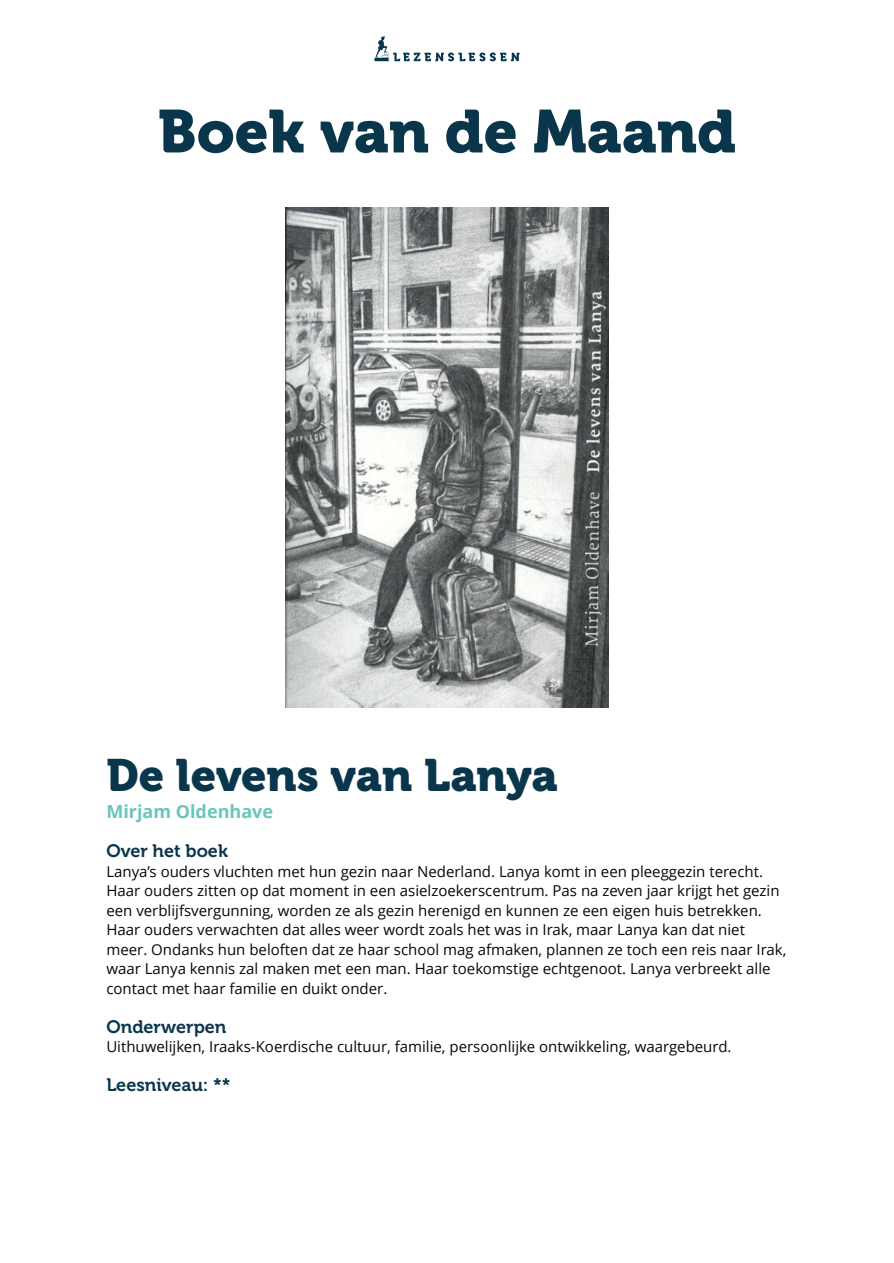
<style>
.page{position:relative;width:894px;height:1263px;background:#fff}
.page>*{position:absolute;margin:0;border:0;box-sizing:border-box;transform-origin:0 0}
.t1{font:60px "Museo 900";color:#0a364c}
.t2{font:45px "Museo 900";color:#0a364c}
.t3{font:18px "Museo 700";color:#0a364c}
.t4{font:700 18px "Open Sans";color:#68c6bc}
.t5{font:15px/19.5px "Open Sans";color:#080704}
</style>
<div class="page">
<svg style="left:374px;top:36px;width:145px;height:25px"></svg>
<img style="left:285px;top:208px;width:323px;height:500px">
<h1 class="t1" style="left:158px;top:107px;width:579px">Boek van de Maand</h1>
<h2 class="t2" style="left:106px;top:758px;width:453px">De levens van Lanya</h2>
<p class="t4" style="left:106px;top:805px;width:168px">Mirjam Oldenhave</p>
<p class="t3" style="left:106px;top:844px;width:123px">Over het boek</p>
<p class="t5" style="left:106px;top:863px;width:681px">Lanya’s ouders vluchten met hun gezin naar Nederland. Lanya komt in een pleeggezin terecht.<br>Haar ouders zitten op dat moment in een asielzoekerscentrum. Pas na zeven jaar krijgt het gezin een verblijfsvergunning, worden ze als gezin herenigd en kunnen ze een eigen huis betrekken.<br>Haar ouders verwachten dat alles weer wordt zoals het was in Irak, maar Lanya kan dat niet meer. Ondanks hun beloften dat ze haar school mag afmaken, plannen ze toch een reis naar Irak, waar Lanya kennis zal maken met een man. Haar toekomstige echtgenoot. Lanya verbreekt alle contact met haar familie en duikt onder.</p>
<p class="t3" style="left:106px;top:1019px;width:122px">Onderwerpen</p>
<p class="t5" style="left:106px;top:1039px;width:626px">Uithuwelijken, Iraaks-Koerdische cultuur, familie, persoonlijke ontwikkeling, waargebeurd.</p>
<p class="t3" style="left:106px;top:1078px;width:126px">Leesniveau: **</p>
</div>
